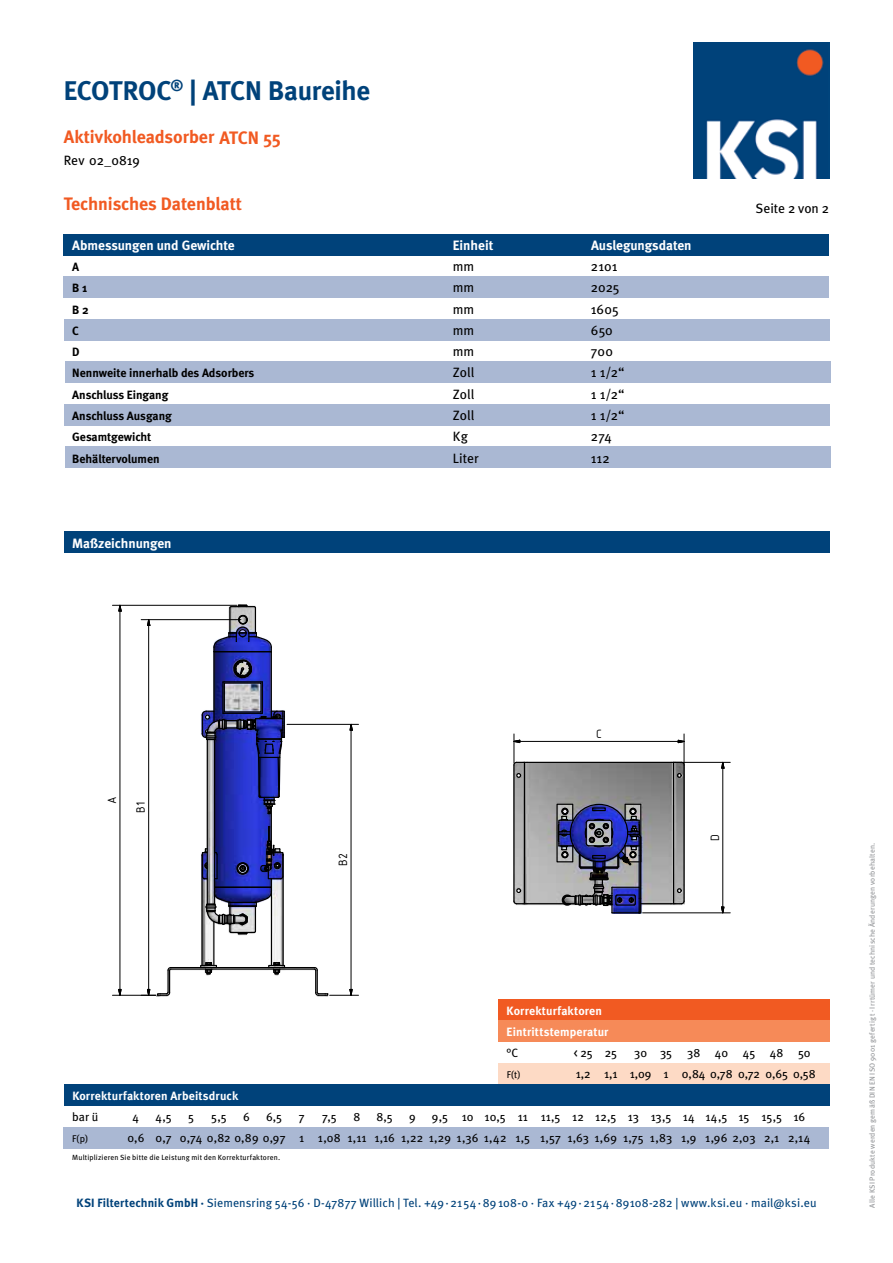
<style>
.page{position:relative;width:893px;height:1263px;background:#fff}
.page>*{position:absolute;margin:0;border:0;box-sizing:border-box;transform-origin:0 0}
.t1{font:700 27px "Meta";letter-spacing:-.01em;color:#00427a}
.t2{font:700 18px "Meta";letter-spacing:-.005em;color:#f15a22}
.t3{font:13.5px/21.3px "Meta";color:#000}
.t4{font:700 13.5px "Meta";color:#fff}
.t5{font:13.05px "ISOCPEUR";color:#000}
.t6{font:12px "Meta";color:#000}
.t7{font:12px "Meta";letter-spacing:.01em;color:#00427a}
.t8{font:700 12px/21.3px "Meta";color:#000}
.t9{font:700 12px/21.3px "Meta";letter-spacing:.01em;color:#fff}
.t10{font:9.75px "Meta";color:#000}
.t11{font:7.5px "Meta";letter-spacing:.02em;color:#939598}
.t12{font:7.5px "Meta";letter-spacing:.02em;color:#000}
.s1{font-weight:700}
</style>
<div class="page">
<div style="left:65px;top:446px;width:765px;height:22px;background:#aab8d3"></div>
<div style="left:498px;top:999px;width:332px;height:21px;background:#f15a22"></div>
<div style="left:498px;top:1020px;width:332px;height:22px;background:#f68a58"></div>
<div style="left:498px;top:1063px;width:332px;height:21px;background:#fddac5"></div>
<div style="left:64px;top:1127px;width:765px;height:21px;background:#aab8d3"></div>
<div style="left:64px;top:404px;width:765px;height:21px;background:#aab8d3"></div>
<div style="left:65px;top:361px;width:765px;height:22px;background:#aab8d3"></div>
<div style="left:64px;top:234px;width:765px;height:21px;background:#00427a"></div>
<div style="left:64px;top:319px;width:765px;height:21px;background:#aab8d3"></div>
<div style="left:64px;top:276px;width:765px;height:22px;background:#aab8d3"></div>
<img style="left:693px;top:43px;width:136px;height:136px">
<div style="left:64px;top:531px;width:765px;height:22px;background:#00427a"></div>
<div style="left:64px;top:1084px;width:765px;height:21px;background:#00427a"></div>
<img style="left:157px;top:620px;width:171px;height:356px">
<hr style="left:271px;top:808px;width:1px;height:41px;background:#000">
<div style="left:268px;top:965px;width:17px;height:3px;border:1px solid #000"></div>
<div style="left:200px;top:965px;width:17px;height:3px;border:1px solid #000"></div>
<hr style="left:171px;top:968px;width:143px;height:2px;background:#000">
<hr style="left:171px;top:967px;width:144px;height:1px;background:#000">
<svg style="left:201px;top:605px;width:85px;height:210px"></svg>
<div style="left:225px;top:720px;width:13px;height:8px;border:1px solid #000"></div>
<div style="left:207px;top:739px;width:8px;height:166px;border:1px solid #000"></div>
<svg style="left:201px;top:825px;width:83px;height:149px"></svg>
<svg style="left:118px;top:604px;width:4px;height:13px"></svg>
<svg style="left:118px;top:989px;width:4px;height:6px"></svg>
<hr style="left:120px;top:611px;width:1px;height:378px;background:#000">
<hr style="left:112px;top:995px;width:44px;height:1px;background:#000">
<hr style="left:112px;top:605px;width:125px;height:1px;background:#000">
<svg style="left:147px;top:620px;width:4px;height:11px"></svg>
<hr style="left:148px;top:625px;width:1px;height:364px;background:#000">
<svg style="left:141px;top:966px;width:31px;height:31px"></svg>
<hr style="left:141px;top:619px;width:100px;height:1px;background:#000">
<svg style="left:349px;top:723px;width:4px;height:13px"></svg>
<hr style="left:351px;top:730px;width:1px;height:259px;background:#000">
<svg style="left:313px;top:966px;width:45px;height:31px"></svg>
<hr style="left:287px;top:724px;width:71px;height:1px;background:#000">
<img style="left:524px;top:763px;width:159px;height:150px">
<svg style="left:677px;top:888px;width:5px;height:5px"></svg>
<svg style="left:677px;top:773px;width:5px;height:5px"></svg>
<hr style="left:683px;top:765px;width:2px;height:136px;background:#000">
<hr style="left:527px;top:762px;width:144px;height:1px;background:#000">
<hr style="left:641px;top:903px;width:30px;height:1px;background:#000">
<hr style="left:527px;top:903px;width:37px;height:1px;background:#000">
<svg style="left:674px;top:900px;width:11px;height:5px"></svg>
<div style="left:670px;top:762px;width:4px;height:142px;border:1px solid #000"></div>
<img style="left:556px;top:803px;width:86px;height:111px">
<svg style="left:721px;top:761px;width:4px;height:13px"></svg>
<svg style="left:721px;top:906px;width:4px;height:8px"></svg>
<hr style="left:722px;top:768px;width:1px;height:139px;background:#000">
<hr style="left:673px;top:762px;width:57px;height:1px;background:#000">
<hr style="left:643px;top:912px;width:87px;height:1px;background:#000">
<hr style="left:520px;top:741px;width:158px;height:1px;background:#000">
<svg style="left:674px;top:734px;width:13px;height:32px"></svg>
<svg style="left:513px;top:734px;width:15px;height:171px"></svg>
<h1 class="t1" style="left:64px;top:74px;width:308px">ECOTROC<sup>®</sup> | ATCN Baureihe</h1>
<h2 class="t2" style="left:64px;top:125px;width:219px">Aktivkohleadsorber ATCN 55</h2>
<p class="t3" style="left:64px;top:149px;width:78px">Rev 02_0819</p>
<h2 class="t2" style="left:64px;top:193px;width:180px">Technisches Datenblatt</h2>
<p class="t4" style="left:72px;top:237px;width:164px">Abmessungen und Gewichte</p>
<p class="t8" style="left:72px;top:256px;width:184px">A<br>B 1<br>B 2<br>C<br>D<br>Nennweite innerhalb des Adsorbers<br>Anschluss Eingang<br>Anschluss Ausgang<br>Gesamtgewicht<br>Behältervolumen</p>
<p class="t3" style="left:453px;top:255px;width:27px">mm mm mm mm mm<br>Zoll<br>Zoll<br>Zoll<br>Kg<br>Liter</p>
<p class="t4" style="left:453px;top:237px;width:42px">Einheit</p>
<p class="t4" style="left:591px;top:237px;width:102px">Auslegungsdaten</p>
<p class="t3" style="left:591px;top:255px;width:35px">2101<br>2025<br>1605<br>650<br>700<br>1 1/2“<br>1 1/2“<br>1 1/2“<br>274<br>112</p>
<p class="t4" style="left:72px;top:534px;width:101px">Maßzeichnungen</p>
<p class="t3" style="left:756px;top:197px;width:75px">Seite 2 von 2</p>
<p class="t5" style="left:108px;top:804px;width:9px;rotate:-90deg">A</p>
<p class="t5" style="left:136px;top:813px;width:12px;rotate:-90deg">B1</p>
<p class="t9" style="left:72px;top:1084px;width:167px">Korrekturfaktoren Arbeitsdruck</p>
<p class="t5" style="left:339px;top:866px;width:14px;rotate:-90deg">B2</p>
<p class="t5" style="left:596px;top:729px;width:7px">C</p>
<p class="t5" style="left:711px;top:841px;width:8px;rotate:-90deg">D</p>
<p class="t9" style="left:507px;top:999px;width:103px">Korrekturfaktoren<br>Eintrittstemperatur</p>
<p class="t6" style="left:507px;top:1045px;width:13px">°C</p>
<p class="t6" style="left:574px;top:1045px;width:45px">&lt; 25 25</p>
<p class="t6" style="left:634px;top:1045px;width:40px">30 35</p>
<p class="t6" style="left:687px;top:1045px;width:125px">38 40 45 48 50</p>
<p class="t10" style="left:507px;top:1069px;width:15px">F(t)</p>
<p class="t6" style="left:576px;top:1066px;width:241px">1,2 1,1 1,09 1 0,84 0,78 0,72 0,65 0,58</p>
<p class="t6" style="left:72px;top:1109px;width:28px">bar ü</p>
<p class="t6" style="left:133px;top:1109px;width:8px">4</p>
<p class="t6" style="left:155px;top:1109px;width:18px">4,5</p>
<p class="t6" style="left:188px;top:1109px;width:7px">5</p>
<p class="t6" style="left:211px;top:1109px;width:17px">5,5</p>
<p class="t6" style="left:243px;top:1109px;width:8px">6</p>
<p class="t6" style="left:266px;top:1109px;width:18px">6,5</p>
<p class="t6" style="left:299px;top:1109px;width:7px">7</p>
<p class="t6" style="left:322px;top:1109px;width:16px">7,5</p>
<p class="t6" style="left:354px;top:1109px;width:8px">8</p>
<p class="t6" style="left:376px;top:1109px;width:18px">8,5</p>
<p class="t6" style="left:409px;top:1109px;width:8px">9</p>
<p class="t6" style="left:432px;top:1109px;width:375px">9,5 10 10,5 11 11,5 12 12,5 13 13,5 14 14,5 15 15,5 16</p>
<p class="t10" style="left:72px;top:1132px;width:18px">F(p)</p>
<p class="t6" style="left:127px;top:1130px;width:684px">0,6 0,7 0,74 0,82 0,89 0,97 1 1,08 1,11 1,16 1,22 1,29 1,36 1,42 1,5 1,57 1,63 1,69 1,75 1,83 1,9 1,96 2,03 2,1 2,14</p>
<p class="t5" style="left:354px;top:1147px;width:8px;rotate:-90deg">D</p>
<p class="t12" style="left:72px;top:1153px;width:209px">Multiplizieren Sie bitte die Leistung mit den Korrekturfaktoren.</p>
<p class="t7" style="left:76px;top:1195px;width:741px"><span class="s1">KSI Filtertechnik GmbH ·</span> Siemensring 54-56 · D-47877 Willich | Tel. +49·21 54·89108-0 · Fax +49·21 54·89108-282 | www.ksi.eu · mail@ksi.eu</p>
<p class="t11" style="left:868px;top:1208px;width:366px;rotate:-90deg">Alle KSI Produkte werden gemäß DIN EN ISO 9001 gefertigt · Irrtümer und technische Änderungen vorbehalten.</p>
</div>
